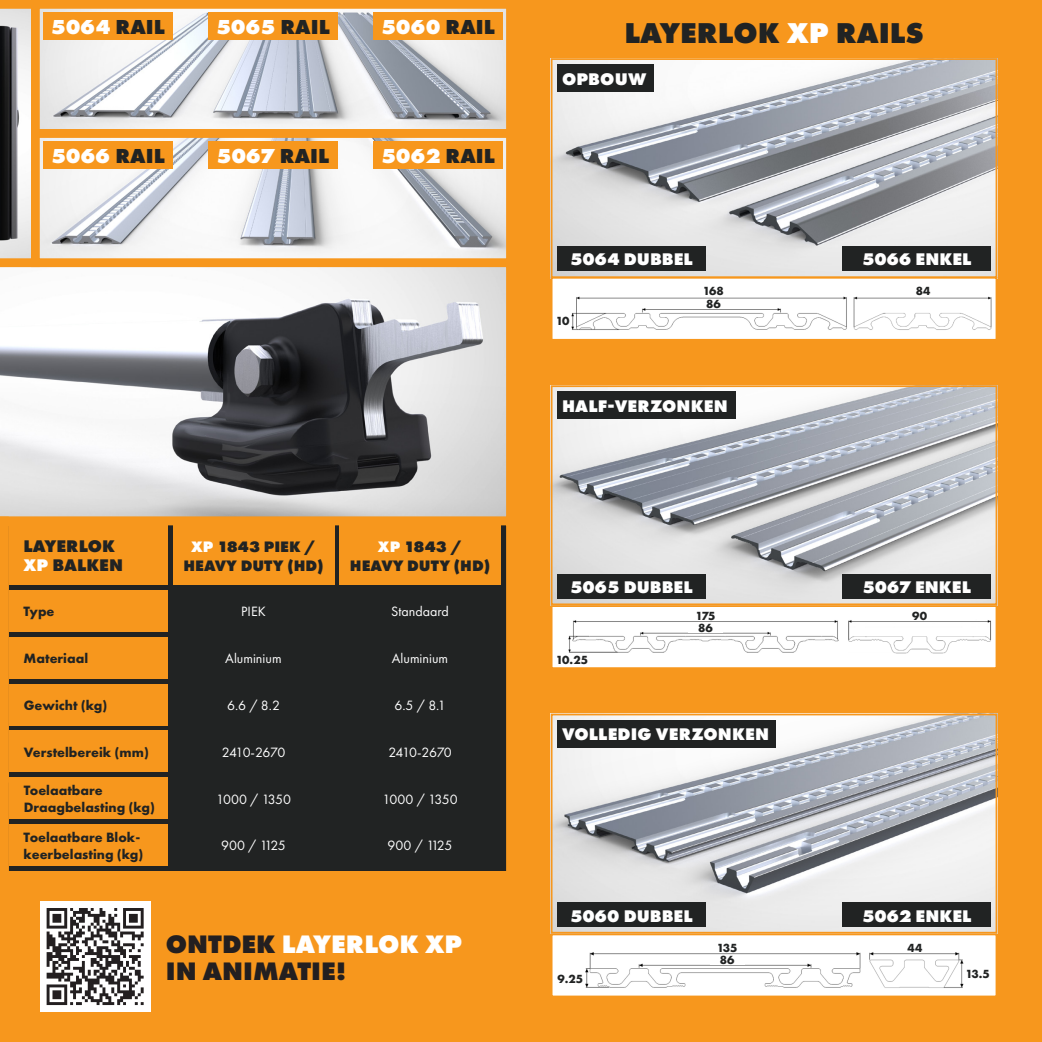
<style>
.page{position:relative;width:1042px;height:1042px;background:#f7971d}
.page>*{position:absolute;margin:0;border:0;box-sizing:border-box;transform-origin:0 0}
.t1{font:800 29.75px "Futura PT";color:#212323}
.t2{font:800 26.25px "Futura PT";color:#fff}
.t3{font:800 26.25px "Futura PT";color:#231f20}
.t4{font:800 21px "Futura PT";color:#fff}
.t5{font:800 17.5px "Futura PT";color:#fff}
.t6{font:800 17.5px "Futura PT";color:#212323}
.t7{font:800 15.75px "Futura PT";color:#212323}
.t8{font:700 14px/17.5px "Futura PT";color:#212323}
.t9{font:14px "Futura PT";color:#fff}
.t10{font:14px "Futura PT";letter-spacing:-.05em;color:#fff}
.t11{font:14px "Futura PT";letter-spacing:-.02em;color:#fff}
.t12{font:700 12.25px "Futura PT";color:#212323}
.s1{color:#212323}
.s2{color:#fff}
.s3{color:#231f20}
</style>
<div class="page">
<img style="left:554px;top:61px;width:440px;height:214px">
<div style="left:551px;top:58px;width:446px;height:220px;border:2px solid #f7971d"></div>
<img style="left:554px;top:388px;width:440px;height:214px">
<div style="left:551px;top:385px;width:446px;height:220px;border:2px solid #f7971d"></div>
<div style="left:552px;top:278px;width:444px;height:62px;background:#fff"></div>
<img style="left:571px;top:296px;width:421px;height:34px">
<div style="left:551px;top:277px;width:446px;height:64px;border:2px solid #f7971d"></div>
<svg style="left:0;top:267px;width:507px;height:249px;background:#b1b1b3"></svg>
<div style="left:552px;top:606px;width:444px;height:62px;background:#fff"></div>
<img style="left:568px;top:620px;width:423px;height:34px">
<div style="left:551px;top:605px;width:446px;height:64px;border:2px solid #f7971d"></div>
<img style="left:554px;top:716px;width:440px;height:214px">
<div style="left:551px;top:713px;width:446px;height:220px;border:2px solid #f7971d"></div>
<div style="left:552px;top:934px;width:444px;height:62px;background:#fff"></div>
<img style="left:585px;top:952px;width:379px;height:36px">
<div style="left:551px;top:933px;width:446px;height:64px;border:2px solid #f7971d"></div>
<div style="left:4px;top:521px;width:506px;height:516px;background:#212323"></div>
<div style="left:0;top:516px;width:515px;height:526px;border:9px solid #f7971d"></div>
<div style="left:173px;top:525px;width:161px;height:60px;background:#f7971d"></div>
<div style="left:9px;top:525px;width:158px;height:60px;background:#f7971d"></div>
<div style="left:9px;top:590px;width:158px;height:42px;background:#f7971d"></div>
<div style="left:9px;top:637px;width:158px;height:41px;background:#f7971d"></div>
<div style="left:9px;top:684px;width:159px;height:41px;background:#f7971d"></div>
<div style="left:9px;top:730px;width:159px;height:42px;background:#f7971d"></div>
<div style="left:9px;top:777px;width:159px;height:42px;background:#f7971d"></div>
<div style="left:9px;top:824px;width:158px;height:42px;background:#f7971d"></div>
<svg style="left:0;top:8px;width:31px;height:251px;background:#989798"></svg>
<img style="left:41px;top:10px;width:464px;height:247px">
<div style="left:31px;top:0;width:484px;height:138px;border:9px solid #f7971d"></div>
<svg style="left:0;top:516px;width:9px;height:526px"></svg>
<div style="left:4px;top:871px;width:511px;height:171px;background:#f7971d"></div>
<div style="left:339px;top:525px;width:162px;height:60px;background:#f7971d"></div>
<div style="left:43px;top:12px;width:129px;height:28px;background:#f7971d"></div>
<div style="left:557px;top:64px;width:97px;height:28px;background:#212323"></div>
<div style="left:557px;top:246px;width:149px;height:25px;background:#212323"></div>
<div style="left:842px;top:246px;width:149px;height:25px;background:#212323"></div>
<div style="left:557px;top:391px;width:178px;height:28px;background:#212323"></div>
<div style="left:557px;top:574px;width:149px;height:25px;background:#212323"></div>
<div style="left:842px;top:574px;width:149px;height:25px;background:#212323"></div>
<div style="left:557px;top:720px;width:218px;height:27px;background:#212323"></div>
<div style="left:557px;top:902px;width:149px;height:25px;background:#212323"></div>
<div style="left:842px;top:902px;width:149px;height:25px;background:#212323"></div>
<div style="left:40px;top:901px;width:110px;height:110px;background:#fff"></div>
<svg style="left:47px;top:908px;width:97px;height:97px"></svg>
<div style="left:31px;top:129px;width:484px;height:138px;border:9px solid #f7971d"></div>
<div style="left:373px;top:12px;width:129px;height:28px;background:#f7971d"></div>
<div style="left:208px;top:12px;width:129px;height:28px;background:#f7971d"></div>
<div style="left:43px;top:142px;width:129px;height:27px;background:#f7971d"></div>
<div style="left:373px;top:142px;width:129px;height:27px;background:#f7971d"></div>
<div style="left:208px;top:142px;width:129px;height:27px;background:#f7971d"></div>
<div style="left:706px;top:299px;width:15px;height:10px;background:#fff"></div>
<div style="left:688px;top:623px;width:34px;height:10px;background:#fff"></div>
<div style="left:898px;top:943px;width:34px;height:10px;background:#fff"></div>
<div style="left:710px;top:943px;width:34px;height:10px;background:#fff"></div>
<div style="left:710px;top:955px;width:34px;height:10px;background:#fff"></div>
<div style="left:963px;top:968px;width:29px;height:10px;background:#fff"></div>
<p class="t4" style="left:51px;top:14px;width:115px">5064 <span class="s1">RAIL</span></p>
<p class="t1" style="left:624px;top:14px;width:301px">LAYERLOK <span class="s2">XP</span> RAILS</p>
<p class="t5" style="left:562px;top:68px;width:86px">OPBOUW</p>
<p class="t4" style="left:216px;top:14px;width:115px">5065 <span class="s1">RAIL</span></p>
<p class="t4" style="left:381px;top:14px;width:115px">5060 <span class="s1">RAIL</span></p>
<p class="t4" style="left:51px;top:143px;width:115px">5066 <span class="s1">RAIL</span></p>
<p class="t4" style="left:217px;top:143px;width:114px">5067 <span class="s1">RAIL</span></p>
<p class="t4" style="left:381px;top:143px;width:115px">5062 <span class="s1">RAIL</span></p>
<p class="t6" style="left:24px;top:535px;width:93px">LAYERLOK</p>
<p class="t6" style="left:24px;top:554px;width:101px"><span class="s2">XP</span> BALKEN</p>
<p class="t8" style="left:24px;top:602px;width:32px">Type</p>
<p class="t8" style="left:24px;top:649px;width:66px">Materiaal</p>
<p class="t8" style="left:24px;top:696px;width:85px">Gewicht (kg)</p>
<p class="t8" style="left:24px;top:743px;width:127px">Verstelbereik (mm)</p>
<p class="t8" style="left:24px;top:781px;width:133px">Toelaatbare<br>Draagbelasting (kg)</p>
<p class="t7" style="left:191px;top:536px;width:126px"><span class="s2">XP</span> 1843 PIEK /</p>
<p class="t7" style="left:183px;top:555px;width:142px">HEAVY DUTY (HD)</p>
<p class="t9" style="left:241px;top:603px;width:26px">PIEK</p>
<p class="t9" style="left:225px;top:650px;width:58px">Aluminium</p>
<p class="t9" style="left:227px;top:697px;width:55px">6.6 / 8.2</p>
<p class="t10" style="left:222px;top:744px;width:65px">2410-2670</p>
<p class="t11" style="left:216px;top:790px;width:77px">1000 / 1350</p>
<p class="t8" style="left:24px;top:828px;width:121px">Toelaatbare Blok&shy;keerbelasting (kg)</p>
<p class="t9" style="left:221px;top:837px;width:66px">900 / 1125</p>
<p class="t7" style="left:378px;top:536px;width:86px"><span class="s2">XP</span> 1843 /</p>
<p class="t7" style="left:350px;top:555px;width:142px">HEAVY DUTY (HD)</p>
<p class="t9" style="left:391px;top:603px;width:59px">Standaard</p>
<p class="t9" style="left:392px;top:650px;width:58px">Aluminium</p>
<p class="t9" style="left:394px;top:697px;width:53px">6.5 / 8.1</p>
<p class="t10" style="left:388px;top:744px;width:65px">2410-2670</p>
<p class="t11" style="left:382px;top:790px;width:77px">1000 / 1350</p>
<p class="t9" style="left:388px;top:837px;width:66px">900 / 1125</p>
<p class="t2" style="left:166px;top:927px;width:298px"><span class="s3">ONTDEK</span> LAYERLOK XP</p>
<p class="t3" style="left:166px;top:954px;width:182px">IN ANIMATIE!</p>
<p class="t5" style="left:570px;top:248px;width:124px">5064 DUBBEL</p>
<p class="t5" style="left:862px;top:248px;width:111px">5066 ENKEL</p>
<p class="t12" style="left:703px;top:283px;width:22px">168</p>
<p class="t12" style="left:915px;top:283px;width:16px">84</p>
<p class="t12" style="left:556px;top:313px;width:15px">10</p>
<p class="t12" style="left:706px;top:296px;width:16px">86</p>
<p class="t5" style="left:562px;top:395px;width:167px">HALF-VERZONKEN</p>
<p class="t5" style="left:570px;top:576px;width:124px">5065 DUBBEL</p>
<p class="t5" style="left:862px;top:576px;width:110px">5067 ENKEL</p>
<p class="t12" style="left:695px;top:608px;width:21px">175</p>
<p class="t12" style="left:912px;top:608px;width:17px">90</p>
<p class="t12" style="left:556px;top:651px;width:34px">10.25</p>
<p class="t12" style="left:698px;top:620px;width:16px">86</p>
<p class="t5" style="left:562px;top:723px;width:209px">VOLLEDIG VERZONKEN</p>
<p class="t5" style="left:570px;top:904px;width:124px">5060 DUBBEL</p>
<p class="t5" style="left:862px;top:904px;width:111px">5062 ENKEL</p>
<p class="t12" style="left:557px;top:971px;width:27px">9.25</p>
<p class="t12" style="left:717px;top:940px;width:22px">135</p>
<p class="t12" style="left:907px;top:940px;width:17px">44</p>
<p class="t12" style="left:720px;top:952px;width:16px">86</p>
<p class="t12" style="left:965px;top:965px;width:26px">13.5</p>
</div>
